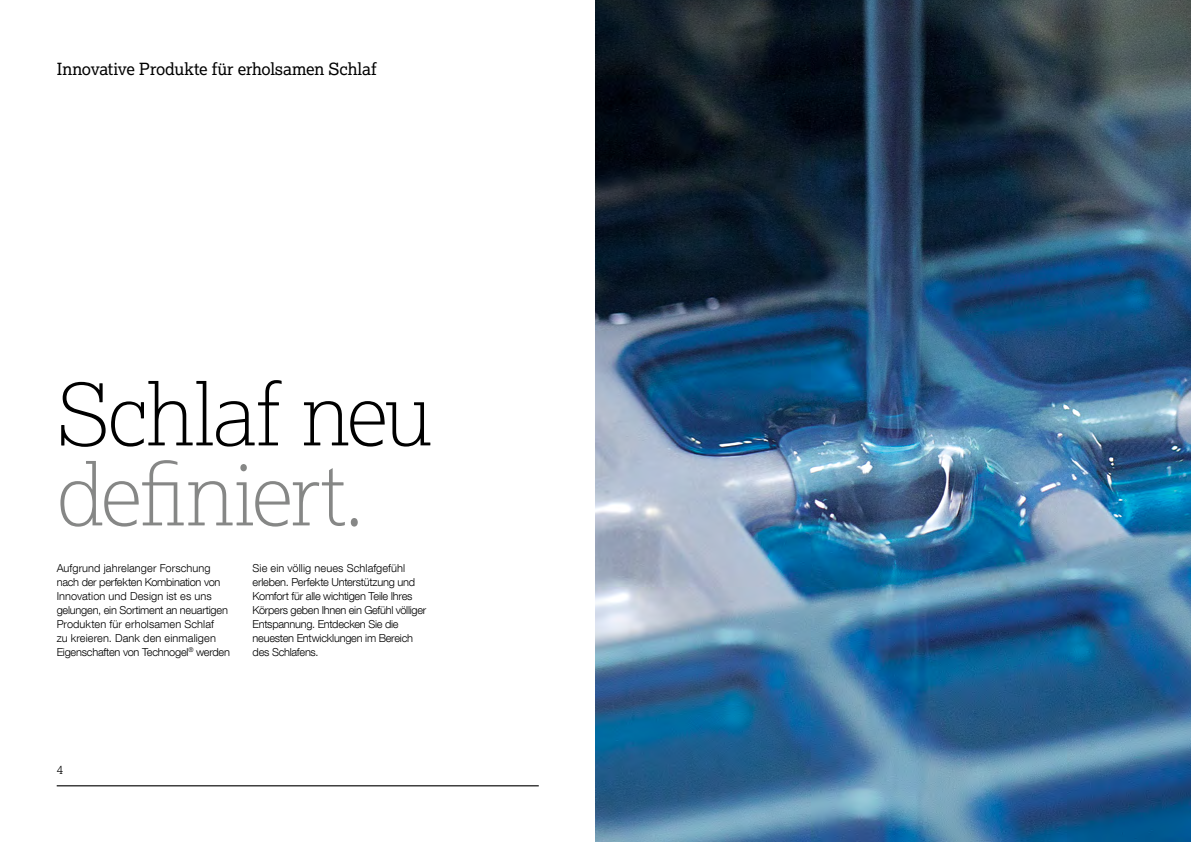
<style>
.page{position:relative;width:1191px;height:842px;background:#fff}
.page>*{position:absolute;margin:0;border:0;box-sizing:border-box;transform-origin:0 0}
.t1{font:100 85px "Lexia";letter-spacing:-.03em;color:#868786}
.t2{font:100 85px "Lexia";letter-spacing:-.025em;color:#000}
.t3{font:16.8px "Lexia";letter-spacing:-.01em;color:#000}
.t4{font:300 12px "Lexia";color:#000}
.t5{font:300 11px/14px "Helvetica Neue LT Com";letter-spacing:-.02em;color:#000}
.t6{font:300 11px "Helvetica Neue LT Com";letter-spacing:.01em;color:#000}
</style>
<div class="page">
<img style="left:595px;top:0;width:596px;height:842px">
<hr style="left:57px;top:785px;width:482px;height:1px;background:#000">
<p class="t3" style="left:57px;top:58px;width:321px">Innovative Produkte für erholsamen Schlaf</p>
<p class="t2" style="left:57px;top:361px;width:377px">Schlaf neu</p>
<p class="t1" style="left:57px;top:441px;width:309px">definiert.</p>
<p class="t6" style="left:57px;top:561px;width:155px">Aufgrund jahrelanger Forschung</p>
<p class="t5" style="left:57px;top:575px;width:165px">nach der perfekten Kombination von</p>
<p class="t6" style="left:57px;top:589px;width:157px">Innovation und Design ist es uns</p>
<p class="t5" style="left:57px;top:603px;width:173px">gelungen, ein Sortiment an neuartigen</p>
<p class="t6" style="left:57px;top:617px;width:159px">Produkten für erholsamen Schlaf</p>
<p class="t6" style="left:57px;top:631px;width:161px">zu kreieren. Dank den einmaligen</p>
<p class="t5" style="left:57px;top:645px;width:175px">Eigenschaften von Technogel<sup>®</sup> werden</p>
<p class="t6" style="left:252px;top:561px;width:154px">Sie ein völlig neues Schlafgefühl</p>
<p class="t5" style="left:252px;top:575px;width:164px">erleben. Perfekte Unterstützung und</p>
<p class="t5" style="left:252px;top:589px;width:161px">Komfort für alle wichtigen Teile Ihres</p>
<p class="t5" style="left:252px;top:603px;width:175px">Körpers geben Ihnen ein Gefühl völliger<br>Entspannung. Entdecken Sie die neuesten Entwicklungen im Bereich des Schlafens.</p>
<p class="t4" style="left:57px;top:762px;width:8px">4</p>
</div>
